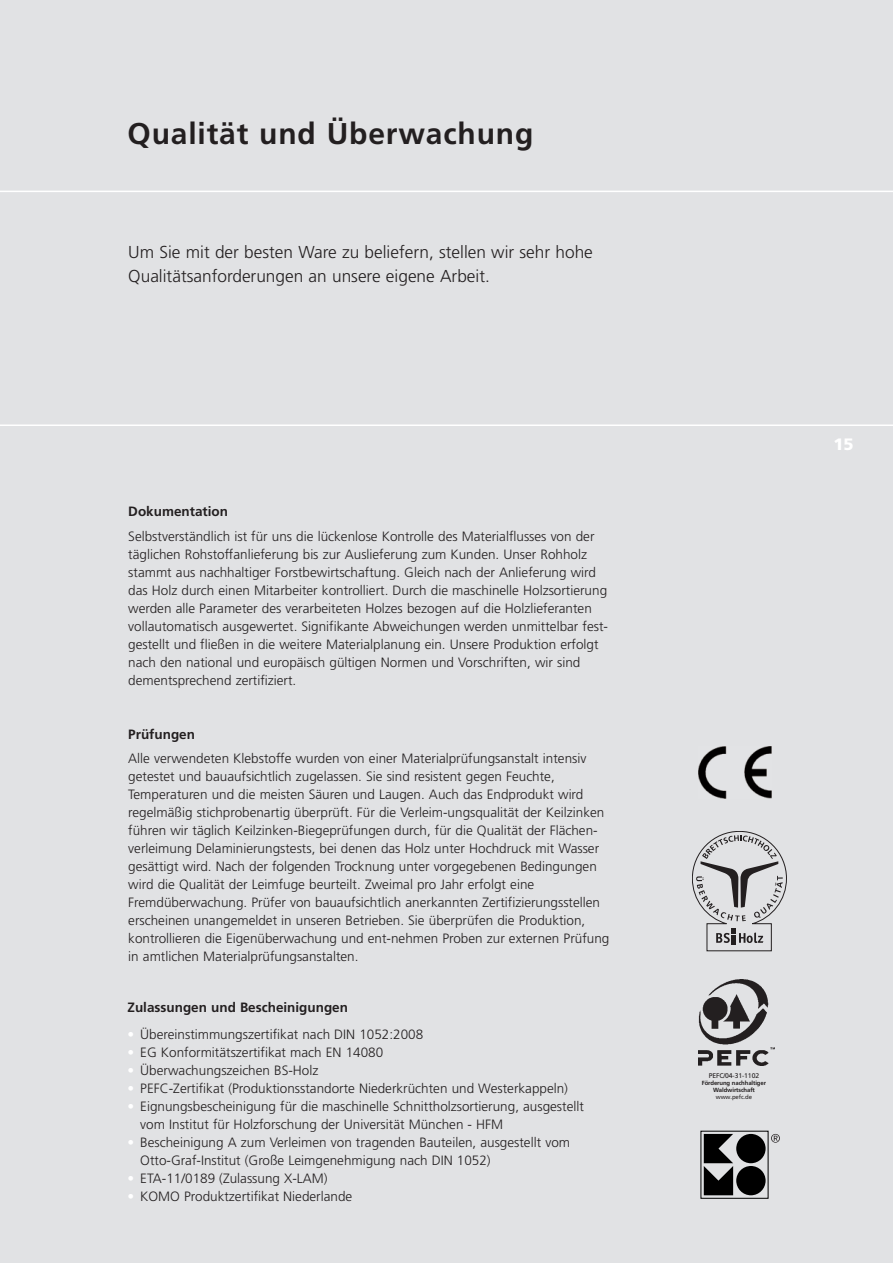
<style>
.page{position:relative;width:893px;height:1263px;background:#e1e2e4}
.page>*{position:absolute;margin:0;border:0;box-sizing:border-box;transform-origin:0 0}
.t1{font:700 30px "Frutiger";letter-spacing:.03em;color:#231f20}
.t2{font:300 17.25px/24px "Frutiger 45";color:#231f20}
.t3{font:900 16.5px "Frutiger";color:#fff}
.t4{font:300 13.5px/18px "Frutiger 45";color:#231f20}
.t5{font:700 13.5px "Frutiger";color:#231f20}
.t6{font:6.9px "Frutiger 55 Roman";letter-spacing:-.015em;color:#231f20}
.t7{font:700 6px/6.9px "Frutiger CE";letter-spacing:-.015em;color:#231f20;text-align:center}
.t8{font:6px "Frutiger 55 Roman";letter-spacing:-.015em;color:#231f20}
.s1{color:#fff}
</style>
<div class="page">
<hr style="left:0;top:191px;width:893px;height:1px;background:#fff">
<hr style="left:0;top:424px;width:893px;height:2px;background:#fff">
<svg style="left:692px;top:831px;width:95px;height:120px"></svg>
<img style="left:699px;top:746px;width:72px;height:52px">
<img style="left:699px;top:980px;width:75px;height:86px">
<svg style="left:704px;top:1134px;width:29px;height:61px"></svg>
<div style="left:736px;top:1134px;width:30px;height:29px;background:#000;border-radius:50%"></div>
<div style="left:736px;top:1166px;width:30px;height:29px;background:#000;border-radius:50%"></div>
<svg style="left:771px;top:1134px;width:9px;height:9px"></svg>
<h1 class="t1" style="left:128px;top:122px;width:407px">Qualität und Überwachung</h1>
<p class="t2" style="left:128px;top:241px;width:466px">Um Sie mit der besten Ware zu beliefern, stellen wir sehr hohe<br>Qualitätsanforderungen an unsere eigene Arbeit.</p>
<p class="t5" style="left:128px;top:506px;width:101px">Dokumentation</p>
<p class="t4" style="left:128px;top:528px;width:481px">Selbstverständlich ist für uns die lückenlose Kontrolle des Materialflusses von der täglichen Rohstoffanlieferung bis zur Auslieferung zum Kunden. Unser Rohholz stammt aus nachhaltiger Forstbewirtschaftung. Gleich nach der Anlieferung wird das Holz durch einen Mitarbeiter kontrolliert. Durch die maschinelle Holzsortierung werden alle Parameter des verarbeiteten Holzes bezogen auf die Holzlieferanten vollautomatisch ausgewertet. Signifikante Abweichungen werden unmittelbar fest&shy;gestellt und fließen in die weitere Materialplanung ein. Unsere Produktion erfolgt nach den national und europäisch gültigen Normen und Vorschriften, wir sind dementsprechend zertifiziert.</p>
<p class="t5" style="left:128px;top:728px;width:68px">Prüfungen</p>
<p class="t4" style="left:128px;top:750px;width:483px">Alle verwendeten Klebstoffe wurden von einer Materialprüfungsanstalt intensiv getestet und bauaufsichtlich zugelassen. Sie sind resistent gegen Feuchte, Temperaturen und die meisten Säuren und Laugen. Auch das Endprodukt wird regelmäßig stichprobenartig überprüft. Für die Verleim-ungsqualität der Keilzinken führen wir täglich Keilzinken-Biegeprüfungen durch, für die Qualität der Flächen&shy;verleimung Delaminierungstests, bei denen das Holz unter Hochdruck mit Wasser gesättigt wird. Nach der folgenden Trocknung unter vorgegebenen Bedingungen wird die Qualität der Leimfuge beurteilt. Zweimal pro Jahr erfolgt eine Fremdüberwachung. Prüfer von bauaufsichtlich anerkannten Zertifizierungsstellen erscheinen unangemeldet in unseren Betrieben. Sie überprüfen die Produktion, kontrollieren die Eigenüberwachung und ent-nehmen Proben zur externen Prüfung in amtlichen Materialprüfungsanstalten.</p>
<p class="t5" style="left:128px;top:1002px;width:222px">Zulassungen und Bescheinigungen</p>
<p class="t4" style="left:128px;top:1026px;width:297px"><span class="s1">•</span> Übereinstimmungszertifikat nach DIN 1052:2008</p>
<p class="t4" style="left:128px;top:1044px;width:257px"><span class="s1">•</span> EG Konformitätszertifikat mach EN 14080</p>
<p class="t4" style="left:128px;top:1062px;width:192px"><span class="s1">•</span> Überwachungszeichen BS-Holz</p>
<p class="t4" style="left:128px;top:1080px;width:442px"><span class="s1">•</span> PEFC-Zertifikat (Produktionsstandorte Niederkrüchten und Westerkappeln)</p>
<p class="t4" style="left:140px;top:1098px;width:445px;text-indent:-13px"><span class="s1">•</span> Eignungsbescheinigung für die maschinelle Schnittholzsortierung, ausgestellt vom Institut für Holzforschung der Universität München - HFM</p>
<p class="t4" style="left:140px;top:1134px;width:431px;text-indent:-13px"><span class="s1">•</span> Bescheinigung A zum Verleimen von tragenden Bauteilen, ausgestellt vom<br>Otto-Graf-Institut (Große Leimgenehmigung nach DIN 1052)</p>
<p class="t4" style="left:128px;top:1170px;width:202px"><span class="s1">•</span> ETA-11/0189 (Zulassung X-LAM)</p>
<p class="t4" style="left:128px;top:1188px;width:226px"><span class="s1">•</span> KOMO Produktzertifikat Niederlande</p>
<p class="t3" style="left:833px;top:438px;width:22px">15</p>
<p class="t6" style="left:709px;top:1073px;width:52px">PEFC/04-31-1102</p>
<p class="t7" style="left:702px;top:1080px;width:66px">Förderung nachhaltiger<br>Waldwirtschaft</p>
<p class="t8" style="left:716px;top:1094px;width:38px">www.pefc.de</p>
</div>
